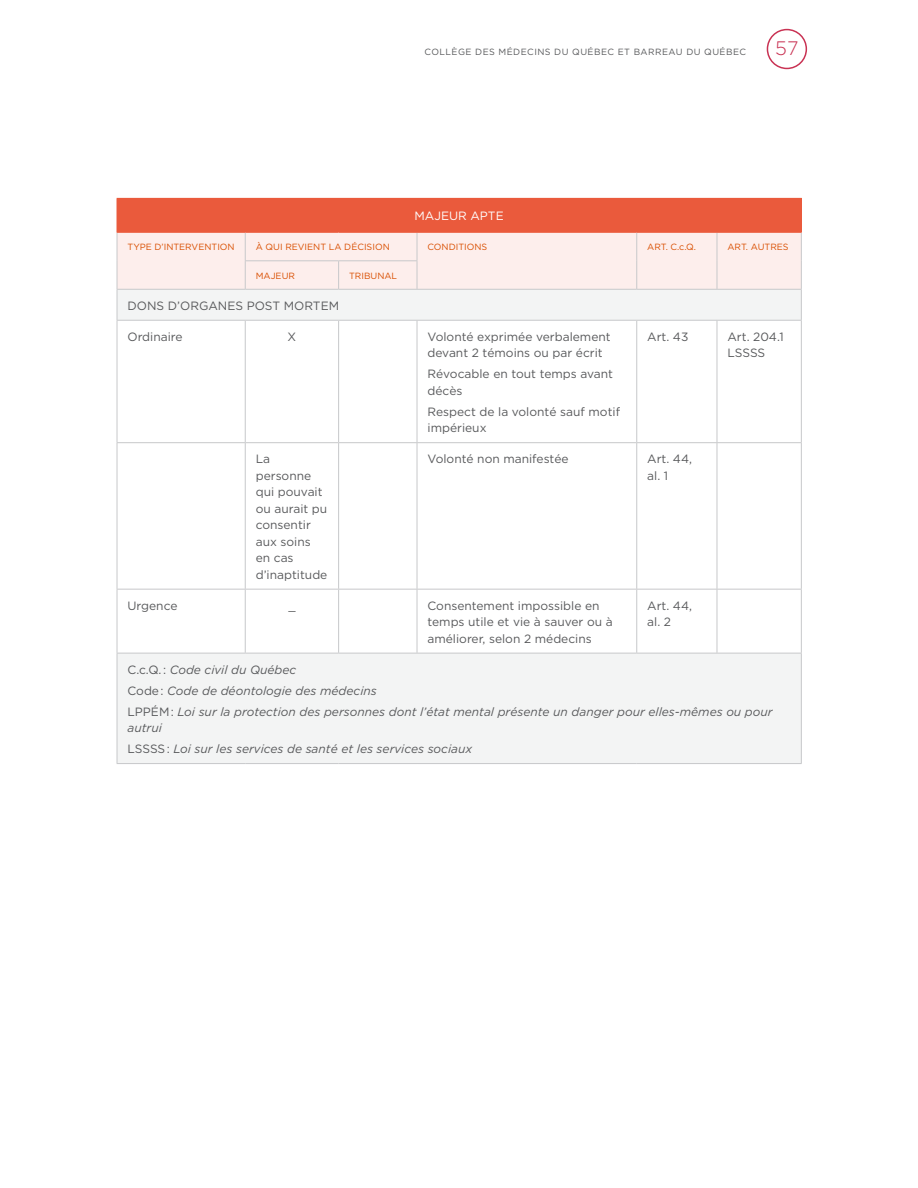
<style>
.page{position:relative;width:918px;height:1188px;background:#fff}
.page>*{position:absolute;margin:0;border:0;box-sizing:border-box;transform-origin:0 0}
.t1{font:300 19.5px "Gotham HTF";color:#c93253}
.t2{font:12px/16.5px "Gotham HTF";color:#58595b}
.t3{font:italic 12px/21px "Gotham HTF";color:#58595b}
.t4{font:12px "Gotham HTF";color:#fff}
.t5{font:9px "Gotham HTF";color:#d94e00}
.t6{font:9px "Gotham HTF";letter-spacing:.05em;color:#58595b}
.s1{font-style:normal}
</style>
<div class="page">
<div style="left:767px;top:29px;width:40px;height:40px;border:2px solid #c93253;border-radius:50%"></div>
<div style="left:117px;top:198px;width:684px;height:34px;background:#ea5a3c"></div>
<svg style="left:118px;top:290px;width:683px;height:473px"></svg>
<hr style="left:117px;top:321px;width:1px;height:121px;background:#c7c8ca">
<hr style="left:245px;top:321px;width:1px;height:121px;background:#c7c8ca">
<hr style="left:338px;top:321px;width:1px;height:121px;background:#c7c8ca">
<hr style="left:417px;top:321px;width:1px;height:121px;background:#c7c8ca">
<hr style="left:636px;top:321px;width:1px;height:121px;background:#c7c8ca">
<hr style="left:717px;top:321px;width:1px;height:121px;background:#c7c8ca">
<hr style="left:801px;top:321px;width:1px;height:121px;background:#c7c8ca">
<hr style="left:117px;top:442px;width:128px;height:1px;background:#c7c8ca">
<hr style="left:117px;top:443px;width:1px;height:146px;background:#c7c8ca">
<hr style="left:245px;top:442px;width:94px;height:1px;background:#c7c8ca">
<hr style="left:245px;top:443px;width:1px;height:146px;background:#c7c8ca">
<hr style="left:339px;top:442px;width:78px;height:1px;background:#c7c8ca">
<hr style="left:338px;top:443px;width:1px;height:146px;background:#c7c8ca">
<hr style="left:417px;top:442px;width:220px;height:1px;background:#c7c8ca">
<hr style="left:417px;top:443px;width:1px;height:146px;background:#c7c8ca">
<hr style="left:637px;top:442px;width:80px;height:1px;background:#c7c8ca">
<hr style="left:636px;top:443px;width:1px;height:146px;background:#c7c8ca">
<hr style="left:717px;top:442px;width:85px;height:1px;background:#c7c8ca">
<hr style="left:717px;top:443px;width:1px;height:146px;background:#c7c8ca">
<hr style="left:801px;top:443px;width:1px;height:146px;background:#c7c8ca">
<hr style="left:117px;top:589px;width:128px;height:1px;background:#c7c8ca">
<hr style="left:117px;top:590px;width:1px;height:63px;background:#c7c8ca">
<hr style="left:245px;top:589px;width:94px;height:1px;background:#c7c8ca">
<hr style="left:245px;top:590px;width:1px;height:63px;background:#c7c8ca">
<hr style="left:339px;top:589px;width:78px;height:1px;background:#c7c8ca">
<hr style="left:338px;top:590px;width:1px;height:63px;background:#c7c8ca">
<hr style="left:417px;top:589px;width:220px;height:1px;background:#c7c8ca">
<hr style="left:417px;top:590px;width:1px;height:63px;background:#c7c8ca">
<hr style="left:637px;top:589px;width:80px;height:1px;background:#c7c8ca">
<hr style="left:636px;top:590px;width:1px;height:63px;background:#c7c8ca">
<hr style="left:717px;top:589px;width:85px;height:1px;background:#c7c8ca">
<hr style="left:717px;top:590px;width:1px;height:63px;background:#c7c8ca">
<hr style="left:801px;top:590px;width:1px;height:63px;background:#c7c8ca">
<hr style="left:117px;top:289px;width:128px;height:1px;background:#c7c8ca">
<hr style="left:417px;top:289px;width:220px;height:1px;background:#c7c8ca">
<hr style="left:637px;top:289px;width:80px;height:1px;background:#c7c8ca">
<hr style="left:717px;top:289px;width:85px;height:1px;background:#c7c8ca">
<hr style="left:245px;top:289px;width:94px;height:1px;background:#c7c8ca">
<div style="left:117px;top:233px;width:685px;height:56px;background:#fdeeec"></div>
<hr style="left:339px;top:289px;width:78px;height:1px;background:#c7c8ca">
<hr style="left:117px;top:290px;width:1px;height:30px;background:#c7c8ca">
<hr style="left:117px;top:320px;width:128px;height:1px;background:#c7c8ca">
<hr style="left:245px;top:320px;width:94px;height:1px;background:#c7c8ca">
<hr style="left:339px;top:320px;width:78px;height:1px;background:#c7c8ca">
<hr style="left:417px;top:320px;width:220px;height:1px;background:#c7c8ca">
<hr style="left:637px;top:320px;width:80px;height:1px;background:#c7c8ca">
<hr style="left:801px;top:290px;width:1px;height:30px;background:#c7c8ca">
<hr style="left:717px;top:320px;width:85px;height:1px;background:#c7c8ca">
<hr style="left:117px;top:653px;width:128px;height:1px;background:#c7c8ca">
<hr style="left:117px;top:653px;width:1px;height:110px;background:#c7c8ca">
<hr style="left:117px;top:763px;width:128px;height:1px;background:#c7c8ca">
<hr style="left:245px;top:763px;width:94px;height:1px;background:#c7c8ca">
<hr style="left:339px;top:763px;width:78px;height:1px;background:#c7c8ca">
<hr style="left:417px;top:763px;width:220px;height:1px;background:#c7c8ca">
<hr style="left:637px;top:763px;width:80px;height:1px;background:#c7c8ca">
<hr style="left:717px;top:763px;width:85px;height:1px;background:#c7c8ca">
<hr style="left:245px;top:653px;width:94px;height:1px;background:#c7c8ca">
<hr style="left:339px;top:653px;width:78px;height:1px;background:#c7c8ca">
<hr style="left:417px;top:653px;width:220px;height:1px;background:#c7c8ca">
<hr style="left:637px;top:653px;width:80px;height:1px;background:#c7c8ca">
<hr style="left:717px;top:653px;width:85px;height:1px;background:#c7c8ca">
<hr style="left:801px;top:653px;width:1px;height:110px;background:#c7c8ca">
<hr style="left:717px;top:198px;width:85px;height:1px;background:#ea5a3c">
<hr style="left:801px;top:199px;width:1px;height:33px;background:#ea5a3c">
<hr style="left:117px;top:232px;width:128px;height:1px;background:#ea5a3c">
<hr style="left:245px;top:232px;width:94px;height:1px;background:#ea5a3c">
<hr style="left:339px;top:232px;width:78px;height:1px;background:#ea5a3c">
<hr style="left:417px;top:232px;width:220px;height:1px;background:#ea5a3c">
<hr style="left:637px;top:232px;width:80px;height:1px;background:#ea5a3c">
<hr style="left:717px;top:232px;width:85px;height:1px;background:#ea5a3c">
<p class="t6" style="left:425px;top:47px;width:323px">COLLÈGE DES MÉDECINS DU QUÉBEC ET BARREAU DU QUÉBEC</p>
<h1 class="t1" style="left:775px;top:38px;width:25px">57</h1>
<p class="t4" style="left:415px;top:209px;width:91px">MAJEUR APTE</p>
<p class="t5" style="left:128px;top:242px;width:109px">TYPE D’INTERVENTION</p>
<p class="t5" style="left:256px;top:242px;width:136px">À QUI REVIENT LA DÉCISION</p>
<p class="t5" style="left:428px;top:242px;width:61px">CONDITIONS</p>
<p class="t5" style="left:647px;top:242px;width:50px">ART. C.c.Q.</p>
<p class="t5" style="left:727px;top:242px;width:63px">ART. AUTRES</p>
<p class="t5" style="left:256px;top:271px;width:41px">MAJEUR</p>
<p class="t5" style="left:349px;top:271px;width:50px">TRIBUNAL</p>
<p class="t2" style="left:128px;top:297px;width:213px">DONS D’ORGANES POST MORTEM</p>
<p class="t2" style="left:128px;top:328px;width:57px">Ordinaire</p>
<p class="t2" style="left:288px;top:328px;width:10px">X</p>
<p class="t2" style="left:428px;top:328px;width:185px">Volonté exprimée verbalement devant 2 témoins ou par écrit</p>
<p class="t2" style="left:428px;top:366px;width:187px">Révocable en tout temps avant décès</p>
<p class="t2" style="left:428px;top:403px;width:194px">Respect de la volonté sauf motif impérieux</p>
<p class="t2" style="left:647px;top:328px;width:43px">Art. 43</p>
<p class="t2" style="left:727px;top:328px;width:58px">Art. 204.1<br>LSSSS</p>
<p class="t2" style="left:256px;top:450px;width:73px">La personne qui pouvait ou aurait pu consentir aux soins en cas d’inaptitude</p>
<p class="t2" style="left:428px;top:450px;width:143px">Volonté non manifestée</p>
<p class="t2" style="left:647px;top:450px;width:46px">Art. 44, al. 1</p>
<p class="t2" style="left:128px;top:597px;width:51px">Urgence</p>
<p class="t2" style="left:288px;top:597px;width:9px">_</p>
<p class="t2" style="left:428px;top:597px;width:187px">Consentement impossible en temps utile et vie à sauver ou à améliorer, selon 2 médecins</p>
<p class="t2" style="left:647px;top:597px;width:46px">Art. 44, al. 2</p>
<p class="t3" style="left:128px;top:659px;width:647px"><span class="s1">C.c.Q.:</span> Code civil du Québec<br><span class="s1">Code:</span> Code de déontologie des médecins<br><span class="s1">LPPÉM:</span> Loi sur la protection des personnes dont l’état mental présente un danger pour elles-mêmes ou pour</p>
<p class="t3" style="left:128px;top:717px;width:346px">autrui<br><span class="s1">LSSSS:</span> Loi sur les services de santé et les services sociaux</p>
</div>
